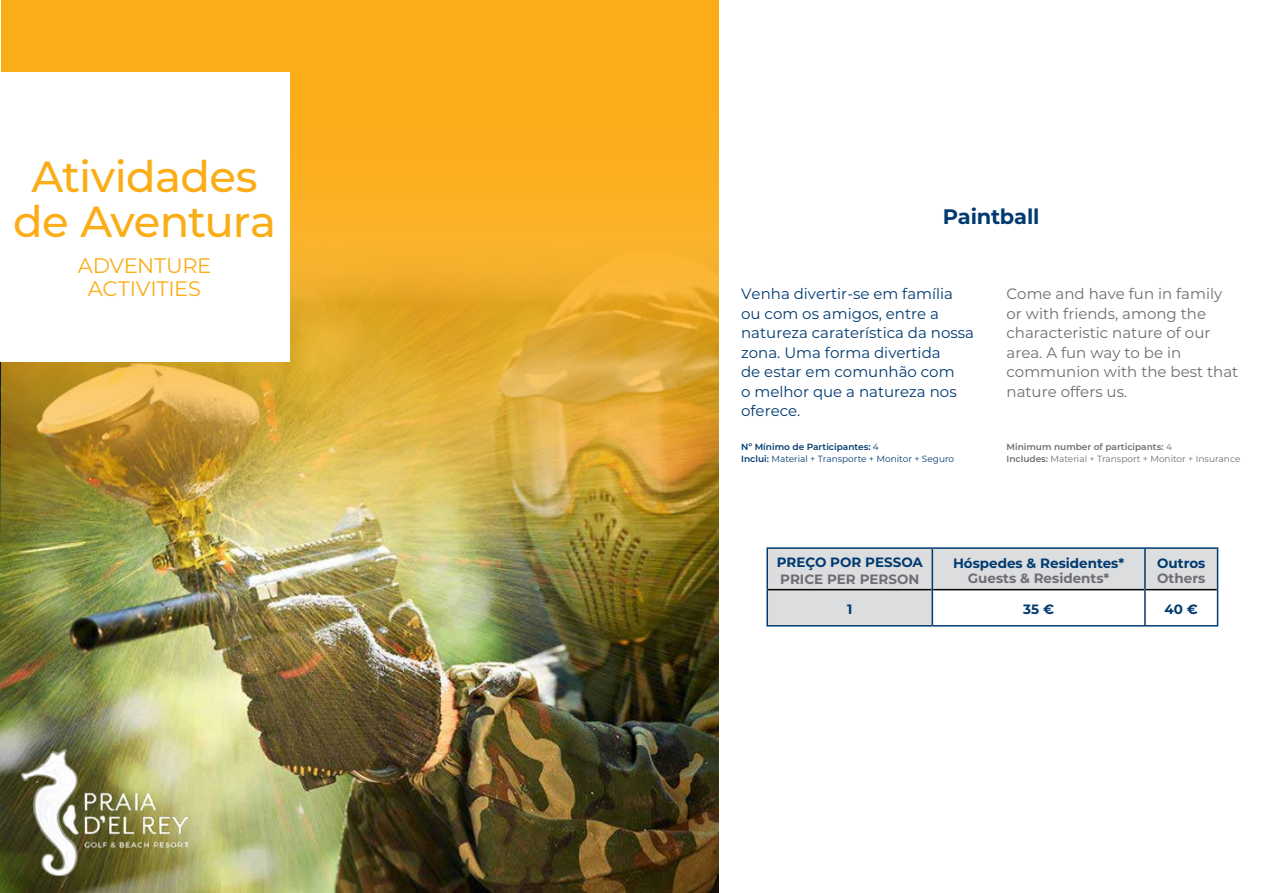
<style>
.page{position:relative;width:1263px;height:893px;background:#fff}
.page>*{position:absolute;margin:0;border:0;box-sizing:border-box;transform-origin:0 0}
.t1{font:500 43.5px/45px "Montserrat";letter-spacing:-.015em;color:#fbad18;text-align:center}
.t2{font:21px/22.5px "Montserrat";letter-spacing:-.01em;color:#fbad18;text-align:center}
.t3{font:700 21px "Montserrat";letter-spacing:-.01em;color:#003a70}
.t4{font:15px/19.5px "Montserrat";color:#003a70}
.t5{font:15px/19.5px "Montserrat";color:#6d6e71}
.t6{font:700 13.5px "Montserrat";color:#003a70}
.t7{font:700 13.5px "Montserrat";color:#6d6e71}
.t8{font:600 9px/12px "Montserrat";color:#6d6e71}
.t9{font:9px/12px "Montserrat";color:#003a70}
.s1{font-weight:600}
.s2{font-weight:400}
</style>
<div class="page">
<img style="left:0;top:362px;width:719px;height:531px">
<img style="left:2px;top:0;width:717px;height:547px">
<div style="left:0;top:72px;width:289px;height:289px;background:#fff"></div>
<svg style="left:768px;top:549px;width:449px;height:76px"></svg>
<hr style="left:768px;top:589px;width:163px;height:1px;background:#000">
<hr style="left:933px;top:589px;width:211px;height:1px;background:#000">
<hr style="left:1146px;top:589px;width:71px;height:1px;background:#000">
<hr style="left:766px;top:547px;width:166px;height:2px;background:#003a70">
<hr style="left:766px;top:549px;width:2px;height:41px;background:#003a70">
<hr style="left:932px;top:547px;width:213px;height:2px;background:#003a70">
<hr style="left:931px;top:549px;width:2px;height:41px;background:#003a70">
<hr style="left:1145px;top:547px;width:73px;height:2px;background:#003a70">
<hr style="left:1144px;top:549px;width:2px;height:41px;background:#003a70">
<hr style="left:1217px;top:549px;width:1px;height:41px;background:#003a70">
<hr style="left:766px;top:590px;width:2px;height:35px;background:#003a70">
<hr style="left:931px;top:590px;width:2px;height:35px;background:#003a70">
<hr style="left:1144px;top:590px;width:2px;height:35px;background:#003a70">
<hr style="left:1217px;top:590px;width:1px;height:35px;background:#003a70">
<hr style="left:766px;top:625px;width:166px;height:1px;background:#003a70">
<hr style="left:932px;top:625px;width:213px;height:1px;background:#003a70">
<hr style="left:1145px;top:625px;width:73px;height:1px;background:#003a70">
<img style="left:21px;top:749px;width:166px;height:126px">
<h1 class="t1" style="left:13px;top:153px;width:265px">Atividades de Aventura</h1>
<h2 class="t2" style="left:78px;top:254px;width:135px">ADVENTURE<br>ACTIVITIES</h2>
<h2 class="t3" style="left:943px;top:201px;width:98px">Paintball</h2>
<p class="t4" style="left:741px;top:284px;width:234px">Venha divertir-se em família ou com os amigos, entre a natureza caraterística da nossa zona. Uma forma divertida<br>de estar em comunhão com<br>o melhor que a natureza nos oferece.</p>
<p class="t5" style="left:1006px;top:284px;width:233px">Come and have fun in family or with friends, among the characteristic nature of our area. A fun way to be in communion with the best that nature offers us.</p>
<p class="t9" style="left:741px;top:441px;width:215px"><span class="s1">Nº Mínimo de Participantes:</span> 4<br><span class="s1">Inclui:</span> Material + Transporte + Monitor + Seguro</p>
<p class="t8" style="left:1006px;top:440px;width:235px">Minimum number of participants: <span class="s2">4<br></span>Includes: <span class="s2">Material + Transport + Monitor + Insurance</span></p>
<p class="t6" style="left:777px;top:553px;width:148px">PREÇO POR PESSOA</p>
<p class="t7" style="left:780px;top:569px;width:141px">PRICE PER PERSON</p>
<p class="t6" style="left:953px;top:553px;width:173px">Hóspedes &amp; Residentes*</p>
<p class="t7" style="left:968px;top:568px;width:143px">Guests &amp; Residents*</p>
<p class="t6" style="left:1157px;top:553px;width:50px">Outros</p>
<p class="t7" style="left:1157px;top:568px;width:50px">Others</p>
<p class="t6" style="left:847px;top:600px;width:7px">1</p>
<p class="t6" style="left:1023px;top:600px;width:32px">35 €</p>
<p class="t6" style="left:1164px;top:600px;width:35px">40 €</p>
</div>
